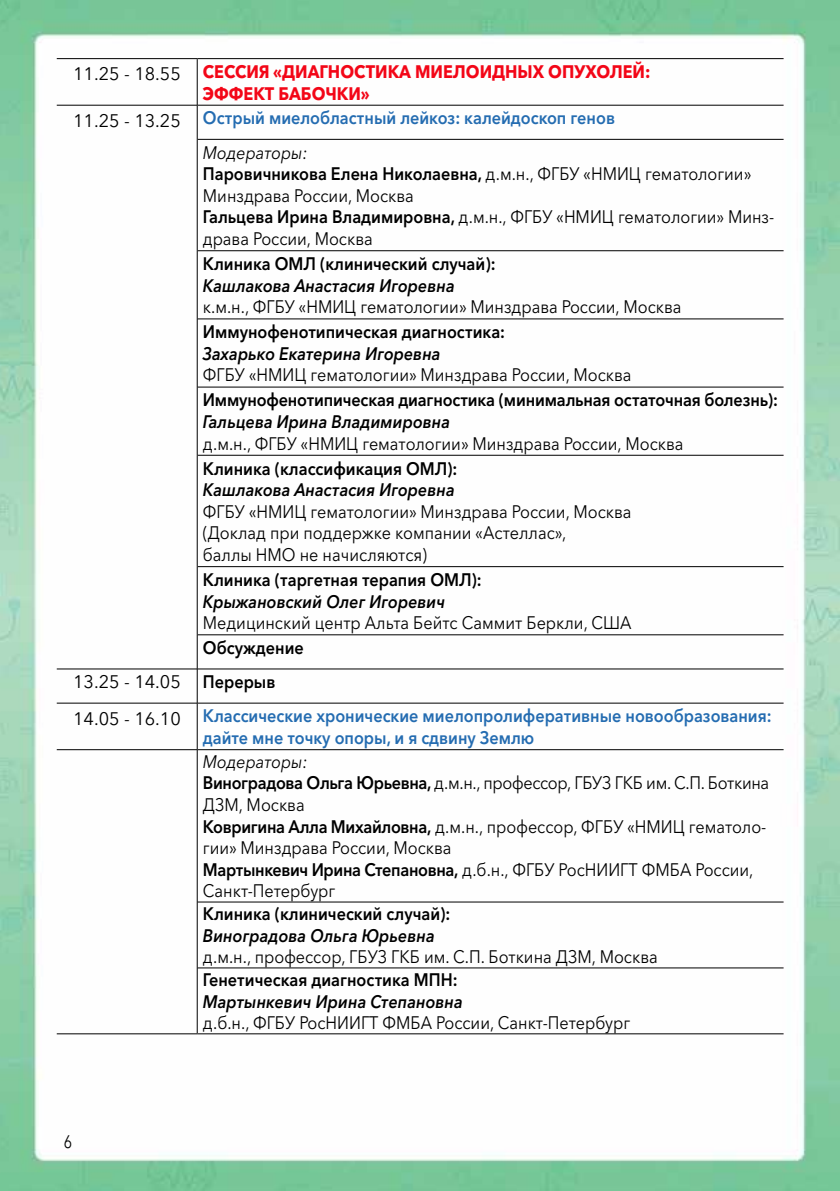
<style>
.page{position:relative;width:840px;height:1191px;background:#fff}
.page>*{position:absolute;margin:0;border:0;box-sizing:border-box;transform-origin:0 0}
.t1{font:18px/21.6px "Avenir Next Cyr";color:#000;scale:.9 1}
.t2{font:600 18px "Avenir Next Cyr";color:#000;scale:.9 1}
.t3{font:600 18px/34.2px "Avenir Next Cyr";color:#246cb1;scale:.9 1}
.t4{font:italic 600 18px "Avenir Next Cyr";color:#000;scale:.9 1}
.t5{font:700 18px/21.6px "Avenir Next Cyr";color:#f30617;scale:.9 1}
.t6{font:18px "Avenir Next Cyr";color:#000;scale:.8 1}
.s1{font-weight:400;color:#000}
.s2{font-weight:400;font-style:italic;color:#000}
.s3{font-weight:600}
.s4{color:#000}
.s5{font-style:italic}
</style>
<div class="page">
<img style="left:0;top:0;width:839px;height:1191px">
<hr style="left:57px;top:58px;width:140px;height:1px;background:#000">
<hr style="left:197px;top:58px;width:586px;height:1px;background:#000">
<hr style="left:57px;top:105px;width:140px;height:1px;background:#000">
<hr style="left:197px;top:105px;width:586px;height:1px;background:#000">
<hr style="left:197px;top:139px;width:586px;height:1px;background:#000">
<hr style="left:197px;top:250px;width:586px;height:1px;background:#000">
<hr style="left:197px;top:318px;width:586px;height:1px;background:#000">
<hr style="left:197px;top:386px;width:586px;height:1px;background:#000">
<hr style="left:197px;top:455px;width:586px;height:1px;background:#000">
<hr style="left:197px;top:566px;width:586px;height:1px;background:#000">
<hr style="left:197px;top:634px;width:586px;height:1px;background:#000">
<hr style="left:57px;top:668px;width:140px;height:1px;background:#000">
<hr style="left:197px;top:668px;width:586px;height:1px;background:#000">
<hr style="left:57px;top:702px;width:140px;height:1px;background:#000">
<hr style="left:197px;top:702px;width:586px;height:1px;background:#000">
<hr style="left:57px;top:749px;width:140px;height:1px;background:#000">
<hr style="left:197px;top:749px;width:586px;height:1px;background:#000">
<hr style="left:197px;top:901px;width:586px;height:1px;background:#000">
<hr style="left:197px;top:967px;width:586px;height:1px;background:#000">
<hr style="left:57px;top:1033px;width:140px;height:1px;background:#000">
<hr style="left:197px;top:1033px;width:586px;height:1px;background:#000">
<hr style="left:197px;top:59px;width:1px;height:46px;background:#000">
<hr style="left:197px;top:105px;width:1px;height:34px;background:#000">
<hr style="left:197px;top:139px;width:1px;height:112px;background:#000">
<hr style="left:197px;top:251px;width:1px;height:68px;background:#000">
<hr style="left:197px;top:319px;width:1px;height:68px;background:#000">
<hr style="left:197px;top:387px;width:1px;height:68px;background:#000">
<hr style="left:197px;top:455px;width:1px;height:111px;background:#000">
<hr style="left:197px;top:566px;width:1px;height:69px;background:#000">
<hr style="left:197px;top:635px;width:1px;height:34px;background:#000">
<hr style="left:197px;top:669px;width:1px;height:34px;background:#000">
<hr style="left:197px;top:703px;width:1px;height:46px;background:#000">
<hr style="left:197px;top:749px;width:1px;height:153px;background:#000">
<hr style="left:197px;top:902px;width:1px;height:66px;background:#000">
<hr style="left:197px;top:968px;width:1px;height:65px;background:#000">
<p class="t5" style="left:203px;top:61px;width:498px;text-indent:-130px"><span class="s1">11.25 - 18.55</span> СЕССИЯ «ДИАГНОСТИКА МИЕЛОИДНЫХ ОПУХОЛЕЙ:<br>ЭФФЕКТ БАБОЧКИ»</p>
<p class="t3" style="left:203px;top:101px;width:459px;text-indent:-130px"><span class="s1">11.25 - 13.25</span> Острый миелобластный лейкоз: калейдоскоп генов<br><span class="s2">Модераторы:</span></p>
<p class="t1" style="left:203px;top:163px;width:636px"><span class="s3">Паровичникова Елена Николаевна,</span> д.м.н., ФГБУ «НМИЦ гематологии» Минздрава России, Москва<br><span class="s3">Гальцева Ирина Владимировна,</span> д.м.н., ФГБУ «НМИЦ гематологии» Минз&shy;драва России, Москва</p>
<p class="t2" style="left:203px;top:253px;width:326px">Клиника ОМЛ (клинический случай):</p>
<p class="t4" style="left:203px;top:274px;width:281px">Кашлакова Анастасия Игоревна</p>
<p class="t1" style="left:203px;top:296px;width:533px">к.м.н., ФГБУ «НМИЦ гематологии» Минздрава России, Москва</p>
<p class="t2" style="left:203px;top:321px;width:337px">Иммунофенотипическая диагностика:</p>
<p class="t4" style="left:203px;top:342px;width:265px">Захарько Екатерина Игоревна</p>
<p class="t1" style="left:203px;top:364px;width:477px">ФГБУ «НМИЦ гематологии» Минздрава России, Москва</p>
<p class="t2" style="left:203px;top:389px;width:640px">Иммунофенотипическая диагностика (минимальная остаточная болезнь):</p>
<p class="t4" style="left:203px;top:411px;width:276px">Гальцева Ирина Владимировна</p>
<p class="t1" style="left:203px;top:432px;width:535px">д.м.н., ФГБУ «НМИЦ гематологии» Минздрава России, Москва</p>
<p class="t2" style="left:203px;top:457px;width:284px">Клиника (классификация ОМЛ):</p>
<p class="t4" style="left:203px;top:479px;width:281px">Кашлакова Анастасия Игоревна</p>
<p class="t1" style="left:203px;top:501px;width:477px">ФГБУ «НМИЦ гематологии» Минздрава России, Москва (Доклад при поддержке компании «Астеллас»,<br>баллы НМО не начисляются)</p>
<p class="t2" style="left:203px;top:568px;width:311px">Клиника (таргетная терапия ОМЛ):</p>
<p class="t4" style="left:203px;top:590px;width:271px">Крыжановский Олег Игоревич</p>
<p class="t1" style="left:203px;top:612px;width:477px">Медицинский центр Альта Бейтс Саммит Беркли, США</p>
<p class="t3" style="left:73px;top:630px;width:777px;text-indent:130px"><span class="s4">Обсуждение<br></span><span class="s1">13.25 - 14.05</span> <span class="s4">Перерыв<br></span><span class="s1">14.05 - 16.10</span> Классические хронические миелопролиферативные новообразования:</p>
<p class="t3" style="left:203px;top:720px;width:369px">дайте мне точку опоры, и я сдвину Землю</p>
<p class="t1" style="left:203px;top:751px;width:630px"><span class="s5">Модераторы:<br></span><span class="s3">Виноградова Ольга Юрьевна,</span> д.м.н., профессор, ГБУЗ ГКБ им. С.П. Боткина ДЗМ, Москва<br><span class="s3">Ковригина Алла Михайловна,</span> д.м.н., профессор, ФГБУ «НМИЦ гематоло&shy;гии» Минздрава России, Москва<br><span class="s3">Мартынкевич Ирина Степановна,</span> д.б.н., ФГБУ РосНИИГТ ФМБА России, Санкт-Петербург</p>
<p class="t2" style="left:203px;top:903px;width:276px">Клиника (клинический случай):</p>
<p class="t4" style="left:203px;top:924px;width:259px">Виноградова Ольга Юрьевна</p>
<p class="t1" style="left:203px;top:946px;width:506px">д.м.н., профессор, ГБУЗ ГКБ им. С.П. Боткина ДЗМ, Москва</p>
<p class="t2" style="left:203px;top:968px;width:284px">Генетическая диагностика МПН:</p>
<p class="t4" style="left:203px;top:990px;width:290px">Мартынкевич Ирина Степановна</p>
<p class="t1" style="left:203px;top:1012px;width:476px">д.б.н., ФГБУ РосНИИГТ ФМБА России, Санкт-Петербург</p>
<p class="t6" style="left:64px;top:1130px;width:12px">6</p>
</div>
